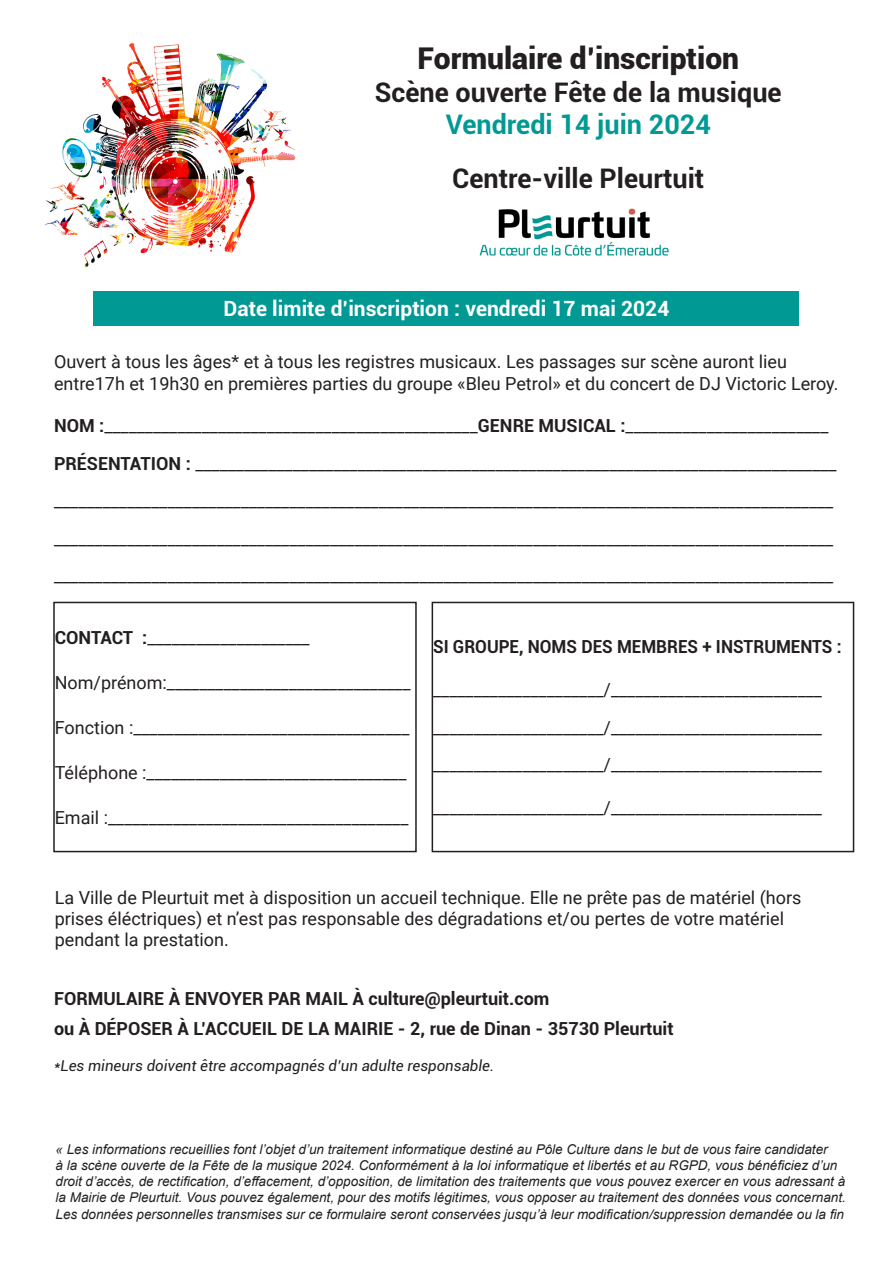
<style>
.page{position:relative;width:893px;height:1263px;background:#fff}
.page>*{position:absolute;margin:0;border:0;box-sizing:border-box;transform-origin:0 0}
.t1{font:900 30px "Roboto";color:#231f20}
.t2{font:700 27px "Roboto";color:#231f20}
.t3{font:700 27px "Roboto";color:#009994}
.t4{font:700 21px "Roboto";color:#fff}
.t5{font:18px/37.5px "Roboto";color:#231f20}
.t6{font:700 18px "Roboto";color:#231f20}
.t7{font:700 18px "Roboto";color:#231f20;scale:.95 1}
.t8{font:italic 15px "Roboto";color:#231f20}
.t9{font:italic 13.5px/16.2px "Arial";color:#231f20}
.s1{font-weight:700}
</style>
<div class="page">
<img style="left:45px;top:43px;width:251px;height:225px">
<img style="left:479px;top:208px;width:190px;height:48px">
<div style="left:94px;top:291px;width:705px;height:34px;background:#009994"></div>
<div style="left:53px;top:602px;width:364px;height:250px;border:2px solid #231f20"></div>
<div style="left:432px;top:602px;width:422px;height:250px;border:2px solid #231f20"></div>
<p class="t1" style="left:417px;top:37px;width:323px">Formulaire d’inscription</p>
<p class="t2" style="left:375px;top:73px;width:408px">Scène ouverte Fête de la musique</p>
<p class="t3" style="left:446px;top:105px;width:267px">Vendredi 14 juin 2024</p>
<p class="t2" style="left:452px;top:159px;width:254px">Centre-ville Pleurtuit</p>
<p class="t4" style="left:224px;top:294px;width:447px">Date limite d’inscription : vendredi 17 mai 2024</p>
<p class="t5" style="left:54px;top:342px;width:734px">Ouvert à tous les âges* et à tous les registres musicaux. Les passages sur scène auront lieu</p>
<p class="t5" style="left:54px;top:364px;width:786px">entre17h et 19h30 en premières parties du groupe «Bleu Petrol» et du concert de DJ Victoric Leroy.</p>
<p class="t5" style="left:54px;top:407px;width:776px"><span class="s1">NOM :</span>______________________________________________<span class="s1">GENRE MUSICAL :</span>_________________________</p>
<p class="t5" style="left:54px;top:444px;width:784px"><span class="s1">PRÉSENTATION :</span> _______________________________________________________________________________ ________________________________________________________________________________________________ ________________________________________________________________________________________________ ________________________________________________________________________________________________</p>
<p class="t5" style="left:55px;top:618px;width:256px"><span class="s1">CONTACT :</span>____________________</p>
<p class="t5" style="left:55px;top:663px;width:357px">Nom/prénom:______________________________</p>
<p class="t5" style="left:55px;top:708px;width:356px">Fonction :__________________________________</p>
<p class="t5" style="left:55px;top:753px;width:353px">Téléphone :________________________________</p>
<p class="t5" style="left:55px;top:798px;width:355px">Email :_____________________________________</p>
<p class="t7" style="left:433px;top:634px;width:432px">SI GROUPE, NOMS DES MEMBRES + INSTRUMENTS :</p>
<p class="t5" style="left:433px;top:670px;width:390px">_____________________/__________________________</p>
<p class="t5" style="left:433px;top:708px;width:390px">_____________________/__________________________</p>
<p class="t5" style="left:433px;top:745px;width:390px">_____________________/__________________________</p>
<p class="t5" style="left:433px;top:789px;width:390px">_____________________/__________________________</p>
<p class="t5" style="left:55px;top:886px;width:748px;line-height:21px">La Ville de Pleurtuit met à disposition un accueil technique. Elle ne prête pas de matériel (hors prises éléctriques) et n’est pas responsable des dégradations et/ou pertes de votre matériel</p>
<p class="t5" style="left:55px;top:920px;width:176px">pendant la prestation.</p>
<p class="t6" style="left:54px;top:986px;width:497px">FORMULAIRE À ENVOYER PAR MAIL À culture@pleurtuit.com</p>
<p class="t6" style="left:54px;top:1016px;width:621px">ou À DÉPOSER À L’ACCUEIL DE LA MAIRIE - 2, rue de Dinan - 35730 Pleurtuit</p>
<p class="t8" style="left:54px;top:1055px;width:442px">*Les mineurs doivent être accompagnés d’un adulte responsable.</p>
<p class="t9" style="left:56px;top:1141px;width:792px">« Les informations recueillies font l’objet d’un traitement informatique destiné au Pôle Culture dans le but de vous faire candidater<br>à la scène ouverte de la Fête de la musique 2024. Conformément à la loi informatique et libertés et au RGPD, vous bénéficiez d’un droit d’accès, de rectification, d’effacement, d’opposition, de limitation des traitements que vous pouvez exercer en vous adressant à la Mairie de Pleurtuit. Vous pouvez également, pour des motifs légitimes, vous opposer au traitement des données vous concernant.<br>Les données personnelles transmises sur ce formulaire seront conservées jusqu’à leur modification/suppression demandée ou la fin</p>
</div>
